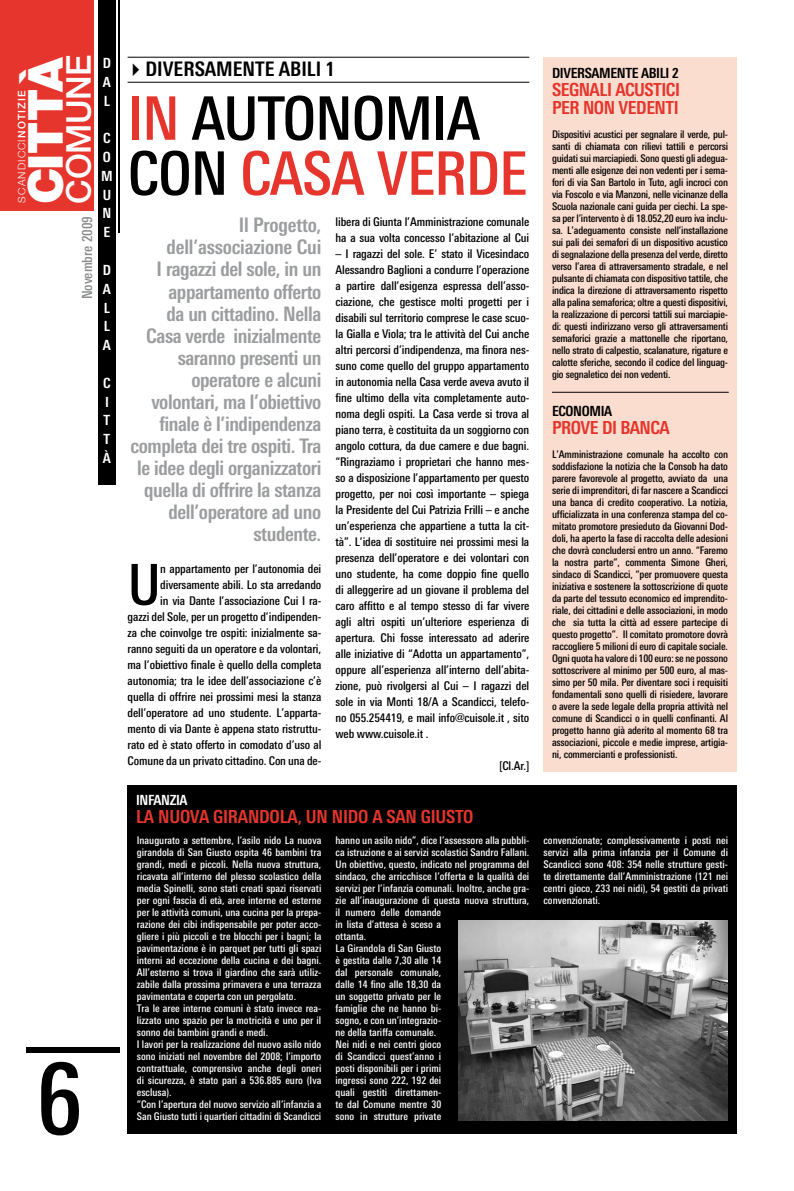
<style>
.page{position:relative;width:794px;height:1191px;background:#fff}
.page>*{position:absolute;margin:0;border:0;box-sizing:border-box;transform-origin:0 0}
.t1{font:500 condensed 100px "LT Univers";color:#000}
.t2{font:500 condensed 60px "LT Univers";letter-spacing:-.02em;color:#e5352c}
.t3{font:500 condensed 60px "LT Univers";color:#000}
.t4{font:500 condensed 56.3px "LT Univers";color:#000}
.t5{font:900 48px "Helvetica Neue LT";letter-spacing:-.03em;color:#fff}
.t6{font:500 34px "Helvetica Neue LT";letter-spacing:-.01em;color:#fff}
.t7{font:700 condensed 20px/22px "LT Univers";letter-spacing:-.02em;color:#9c9d9f;text-align:right}
.t8{font:700 condensed 20px "LT Univers";color:#000}
.t9{font:700 condensed 18px/18px "LT Univers";letter-spacing:-.025em;color:#e5352c}
.t10{font:700 condensed 14px/18.8px "LT Univers";letter-spacing:-.025em;color:#fff;text-align:justify}
.t11{font:700 condensed 14px "LT Univers";letter-spacing:-.025em;color:#000}
.t12{font:500 condensed 14px "LT Univers";color:#87888a}
.t13{font:500 condensed 12px/16px "LT Univers";letter-spacing:-.01em;color:#000;text-align:right}
.t14{font:500 condensed 10.5px/12px "LT Univers";letter-spacing:-.02em;color:#000;text-align:justify}
.t15{font:500 condensed 10.5px/12px "LT Univers";color:#fff}
.t16{font:300 10.4px "Helvetica Neue LT";letter-spacing:.11em;color:#fff}
.s1{font-weight:500}
.s2{color:#e5352c}
.s3{color:#000}
</style>
<div class="page">
<div style="left:0;top:0;width:94px;height:210px;background:#e5352c"></div>
<div style="left:26px;top:1047px;width:93px;height:5px;background:#000"></div>
<hr style="left:118px;top:0;width:2px;height:232px;background:#000">
<hr style="left:128px;top:82px;width:401px;height:1px;background:#000">
<hr style="left:128px;top:57px;width:401px;height:1px;background:#000">
<div style="left:543px;top:57px;width:194px;height:714px;background:#fbddcf"></div>
<div style="left:128px;top:785px;width:609px;height:349px;background:#000"></div>
<div style="left:98px;top:0;width:17px;height:484px;background:#000"></div>
<img style="left:458px;top:920px;width:269px;height:200px">
<hr style="left:552px;top:392px;width:177px;height:1px;background:#000">
<h3 class="t5" style="left:17px;top:204px;width:149px;rotate:-90deg">Città</h3>
<h3 class="t6" style="left:58px;top:204px;width:147px;rotate:-90deg">Comune</h3>
<p class="t16" style="left:15px;top:202px;width:113px;rotate:-90deg">SCANDICCI<span class="s1">NOTIZIE</span></p>
<h3 class="t12" style="left:79px;top:299px;width:85px;rotate:-90deg">Novembre 2009</h3>
<h3 class="t10" style="left:103px;top:54px;width:10px">D A L</h3>
<h3 class="t10" style="left:101px;top:129px;width:13px;text-align:left">C<br>O m u n e</h3>
<h3 class="t10" style="left:103px;top:260px;width:10px">D A L L A</h3>
<h3 class="t10" style="left:103px;top:373px;width:9px;text-align:left">C<br>I<br>T<br>T à</h3>
<h1 class="t1" style="left:36px;top:1040px;width:48px">6</h1>
<h3 class="t8" style="left:125px;top:57px;width:211px">✔Diversamente abili 1</h3>
<h2 class="t3" style="left:128px;top:83px;width:97px"><span class="s2">In</span> autono</h2>
<h2 class="t3" style="left:384px;top:83px;width:71px">mia</h2>
<h2 class="t2" style="left:128px;top:138px;width:175px"><span class="s3">CON</span> Casa</h2>
<h2 class="t2" style="left:376px;top:138px;width:153px">Verde</h2>
<p class="t7" style="left:130px;top:214px;width:192px">Il Progetto, dell’associazione Cui<br>I ragazzi del sole, in un appartamento offerto<br>da un cittadino. Nella<br>Casa verde inizialmente saranno presenti un operatore e alcuni volontari, ma l’obiettivo finale è l’indipendenza completa dei tre ospiti. Tra le idee degli organizzatori quella di offrire la stanza dell’operatore ad uno studente.</p>
<h3 class="t4" style="left:128px;top:551px;width:35px">U</h3>
<p class="t13" style="left:335px;top:214px;width:195px;text-align:left">libera di Giunta l’Amministrazione comunale ha a sua volta concesso l’abitazione al Cui</p>
<p class="t13" style="left:335px;top:246px;width:195px;text-align:justify">– I ragazzi del sole. E’ stato il Vicesindaco Alessandro Baglioni a condurre l’operazione a partire dall’esigenza espressa dell’asso&shy;ciazione, che gestisce molti progetti per i disabili sul territorio comprese le case scuo&shy;la Gialla e Viola; tra le attività del Cui anche altri percorsi d’indipendenza, ma finora nes&shy;suno come quello del gruppo appartamento in autonomia nella Casa verde aveva avuto il fine ultimo della vita completamente auto&shy;noma degli ospiti. La Casa verde si trova al piano terra, è costituita da un soggiorno con angolo cottura, da due camere e due bagni. “Ringraziamo i proprietari che hanno mes&shy;so a disposizione l’appartamento per questo progetto, per noi così importante – spiega la Presidente del Cui Patrizia Frilli – e anche un’esperienza che appartiene a tutta la cit&shy;tà”. L’idea di sostituire nei prossimi mesi la presenza dell’operatore e dei volontari con uno studente, ha come doppio fine quello di alleggerire ad un giovane il problema del caro affitto e al tempo stesso di far vivere agli altri ospiti un’ulteriore esperienza di apertura. Chi fosse interessato ad aderire alle iniziative di “Adotta un appartamento”, oppure all’esperienza all’interno dell’abita&shy;zione, può rivolgersi al Cui – I ragazzi del sole in via Monti 18/A a Scandicci, telefo&shy;no 055.254419, e mail info@cuisole.it , sito web www.cuisole.it .</p>
<p class="t13" style="left:499px;top:758px;width:31px">[Cl.Ar.]</p>
<p class="t13" style="left:128px;top:560px;width:195px">n appartamento per l’autonomia dei diversamente abili. Lo sta arredando<br>in via Dante l’associazione Cui I ra-<br>gazzi del Sole, per un progetto d’indipenden&shy;za che coinvolge tre ospiti: inizialmente sa&shy;ranno seguiti da un operatore e da volontari, ma l’obiettivo finale è quello della completa autonomia; tra le idee dell’associazione c’è quella di offrire nei prossimi mesi la stanza dell’operatore ad uno studente. L’apparta&shy;mento di via Dante è appena stato ristruttu&shy;rato ed è stato offerto in comodato d’uso al Comune da un privato cittadino. Con una de-</p>
<h3 class="t11" style="left:552px;top:64px;width:128px">diversamente abili 2</h3>
<h3 class="t9" style="left:552px;top:80px;width:130px">Segnali acustici per non</h3>
<h3 class="t9" style="left:618px;top:98px;width:62px">vedenti</h3>
<p class="t14" style="left:552px;top:128px;width:178px">Dispositivi acustici per segnalare il verde, pul&shy;santi di chiamata con rilievi tattili e percorsi guidati sui marciapiedi. Sono questi gli adegua&shy;menti alle esigenze dei non vedenti per i sema&shy;fori di via San Bartolo in Tuto, agli incroci con via Foscolo e via Manzoni, nelle vicinanze della Scuola nazionale cani guida per ciechi. La spe&shy;sa per l’intervento è di 18.052,20 euro iva inclu&shy;sa. L’adeguamento consiste nell’installazione sui pali dei semafori di un dispositivo acustico di segnalazione della presenza del verde, diretto verso l’area di attraversamento stradale, e nel pulsante di chiamata con dispositivo tattile, che indica la direzione di attraversamento rispetto alla palina semaforica; oltre a questi dispositivi, la realizzazione di percorsi tattili sui marciapie&shy;di: questi indirizzano verso gli attraversamenti semaforici grazie a mattonelle che riportano, nello strato di calpestio, scalanature, rigature e calotte sferiche, secondo il codice del linguag&shy;gio segnaletico dei non vedenti.</p>
<h3 class="t11" style="left:552px;top:402px;width:62px">econo mia</h3>
<h3 class="t9" style="left:552px;top:418px;width:119px">prove di Banca</h3>
<p class="t14" style="left:552px;top:448px;width:178px">L’Amministrazione comunale ha accolto con soddisfazione la notizia che la Consob ha dato parere favorevole al progetto, avviato da una serie di imprenditori, di far nascere a Scandicci una banca di credito cooperativo. La notizia, ufficializzata in una conferenza stampa del co&shy;mitato promotore presieduto da Giovanni Dod&shy;doli, ha aperto la fase di raccolta delle adesioni che dovrà concludersi entro un anno. “Faremo la nostra parte”, commenta Simone Gheri, sindaco di Scandicci, “per promuovere questa iniziativa e sostenere la sottoscrizione di quote da parte del tessuto economico ed imprendito&shy;riale, dei cittadini e delle associazioni, in modo che sia tutta la città ad essere partecipe di questo progetto”. Il comitato promotore dovrà raccogliere 5 milioni di euro di capitale sociale.<br>Ogni quota ha valore di 100 euro: se ne possono sottoscrivere al minimo per 500 euro, al mas&shy;simo per 50 mila. Per diventare soci i requisiti fondamentali sono quelli di risiedere, lavorare o avere la sede legale della propria attività nel comune di Scandicci o in quelli confinanti. Al progetto hanno già aderito al momento 68 tra associazioni, piccole e medie imprese, artigia&shy;ni, commercianti e professionisti.</p>
<h3 class="t10" style="left:136px;top:790px;width:53px">infanzia</h3>
<h3 class="t9" style="left:136px;top:807px;width:337px">La nuova Girandola, un nido a San Giusto</h3>
<p class="t15" style="left:137px;top:834px;width:186px">Inaugurato a settembre, l’asilo nido La nuova girandola di San Giusto ospita 46 bambini tra grandi, medi e piccoli. Nella nuova struttura, ricavata all’interno del plesso scolastico della media Spinelli, sono stati creati spazi riservati per ogni fascia di età, aree interne ed esterne per le attività comuni, una cucina per la prepa&shy;razione dei cibi indispensabile per poter acco&shy;gliere i più piccoli e tre blocchi per i bagni; la pavimentazione è in parquet per tutti gli spazi interni ad eccezione della cucina e dei bagni.<br>All’esterno si trova il giardino che sarà utiliz&shy;zabile dalla prossima primavera e una terrazza pavimentata e coperta con un pergolato.<br>Tra le aree interne comuni è stato invece rea&shy;lizzato uno spazio per la motricità e uno per il sonno dei bambini grandi e medi.<br>I lavori per la realizzazione del nuovo asilo nido sono iniziati nel novembre del 2008; l’importo contrattuale, comprensivo anche degli oneri di sicurezza, è stato pari a 536.885 euro (Iva esclusa).<br>“Con l’apertura del nuovo servizio all’infanzia a San Giusto tutti i quartieri cittadini di Scandicci</p>
<p class="t15" style="left:335px;top:834px;width:195px">hanno un asilo nido”, dice l’assessore alla pubbli&shy;ca istruzione e ai servizi scolastici Sandro Fallani.<br>Un obiettivo, questo, indicato nel programma del sindaco, che arricchisce l’offerta e la qualità dei servizi per l’infanzia comunali. Inoltre, anche gra&shy;zie all’inaugurazione di questa nuova struttura, il numero delle domande<br>in lista d’attesa è sceso a<br>ottanta.<br>La Girandola di San Giusto<br>è gestita dalle 7,30 alle 14<br>dal personale comunale,<br>dalle 14 fino alle 18,30 da<br>un soggetto privato per le<br>famiglie che ne hanno bi-<br>sogno, e con un’integrazio-<br>ne della tariffa comunale.<br>Nei nidi e nei centri gioco<br>di Scandicci quest’anno i<br>posti disponibili per i primi<br>ingressi sono 222, 192 dei<br>quali gestiti direttamen-<br>te dal Comune mentre 30<br>sono in strutture private</p>
<p class="t15" style="left:543px;top:834px;width:186px;text-align:justify">convenzionate; complessivamente i posti nei servizi alla prima infanzia per il Comune di Scandicci sono 408: 354 nelle strutture gesti&shy;te direttamente dall’Amministrazione (121 nei centri gioco, 233 nei nidi), 54 gestiti da privati convenzionati.</p>
</div>
